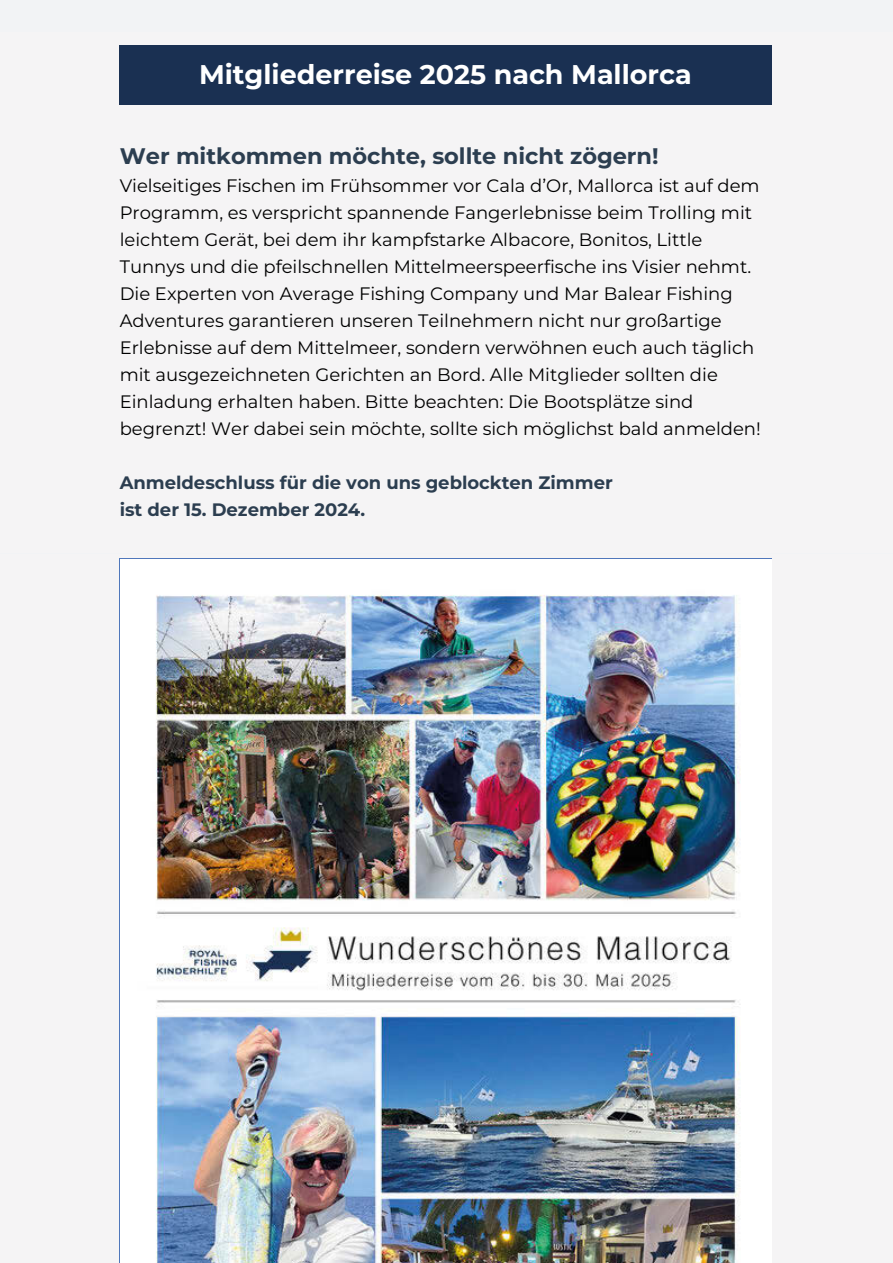
<style>
.page{position:relative;width:893px;height:1263px;background:#f2f3f5}
.page>*{position:absolute;margin:0;border:0;box-sizing:border-box;transform-origin:0 0}
.t1{font:700 27px "Montserrat";color:#fff}
.t2{font:700 22.5px "Montserrat";color:#2c3e50}
.t3{font:18px/27px "Montserrat";color:#000}
.t4{font:700 18px/27px "Montserrat";color:#2c3e50}
</style>
<div class="page">
<div style="left:120px;top:45px;width:652px;height:61px;background:#1a3052"></div>
<hr style="left:119px;top:558px;width:652px;height:2px;background:#4f77bb">
<hr style="left:119px;top:558px;width:1px;height:705px;background:#4f77bb">
<hr style="left:771px;top:558px;width:1px;height:705px;background:#4f77bb">
<img style="left:120px;top:560px;width:651px;height:703px">
<h1 class="t1" style="left:199px;top:61px;width:494px">Mitgliederreise 2025 nach Mallorca</h1>
<p class="t2" style="left:120px;top:145px;width:540px">Wer mitkommen möchte, sollte nicht zögern!</p>
<p class="t3" style="left:120px;top:173px;width:643px">Vielseitiges Fischen im Frühsommer vor Cala d’Or, Mallorca ist auf dem Programm, es verspricht spannende Fangerlebnisse beim Trolling mit leichtem Gerät, bei dem ihr kampfstarke Albacore, Bonitos, Little Tunnys und die pfeilschnellen Mittelmeerspeerfische ins Visier nehmt.<br>Die Experten von Average Fishing Company und Mar Balear Fishing Adventures garantieren unseren Teilnehmern nicht nur großartige Erlebnisse auf dem Mittelmeer, sondern verwöhnen euch auch täglich mit ausgezeichneten Gerichten an Bord. Alle Mitglieder sollten die Einladung erhalten haben. Bitte beachten: Die Bootsplätze sind begrenzt! Wer dabei sein möchte, sollte sich möglichst bald anmelden!</p>
<p class="t4" style="left:120px;top:470px;width:495px">Anmeldeschluss für die von uns geblockten Zimmer ist der 15. Dezember 2024.</p>
</div>
